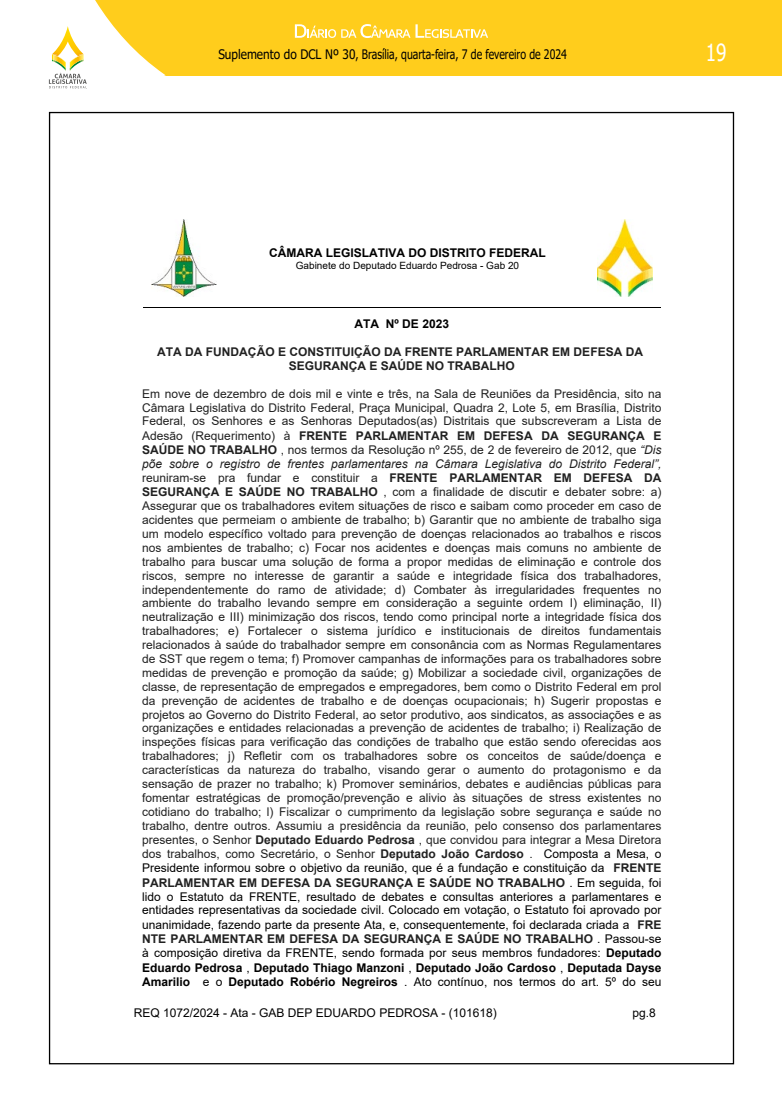
<style>
.page{position:relative;width:782px;height:1105px;background:#fff}
.page>*{position:absolute;margin:0;border:0;box-sizing:border-box;transform-origin:0 0}
.t1{font:23.6px "Tahoma";color:#fff;scale:.8 1}
.t2{font:13.1px "Tahoma";color:#000;scale:.9 1}
.t3{font:12px/14px "Arial";color:#212121;text-align:justify}
.t4{font:700 12px/14.3px "Arial";color:#212121;text-align:center}
.t5{font:12px "Arial";color:#000}
.t6{font:700 12px "Arial";color:#000}
.t7{font:10px "Arial";color:#000}
.s1{font-weight:700}
.s2{font-style:italic}
.s3{color:#000}
.s4{font-weight:700;color:#000}
</style>
<div class="page">
<div style="left:0;top:0;width:781px;height:75px;background:#ffcd1c"></div>
<svg style="left:0;top:0;width:165px;height:89px"></svg>
<svg style="left:295px;top:24px;width:193px;height:14px"></svg>
<hr style="left:143px;top:307px;width:517px;height:1px;background:#000">
<img style="left:152px;top:219px;width:64px;height:78px">
<img style="left:597px;top:219px;width:55px;height:78px">
<p class="t2" style="left:218px;top:46px;width:388px">Suplemento do DCL Nº 30, Brasília, quarta-feira, 7 de fevereiro de 2024</p>
<h1 class="t1" style="left:705px;top:36px;width:27px">19</h1>
<p class="t6" style="left:269px;top:244px;width:278px">CÂMARA LEGISLATIVA DO DISTRITO FEDERAL</p>
<p class="t7" style="left:296px;top:258px;width:225px">Gabinete do Deputado Eduardo Pedrosa - Gab 20</p>
<p class="t6" style="left:354px;top:316px;width:96px">ATA Nº DE 2023</p>
<p class="t4" style="left:157px;top:345px;width:487px">ATA DA FUNDAÇÃO E CONSTITUIÇÃO DA FRENTE PARLAMENTAR EM DEFESA DA<br>SEGURANÇA E SAÚDE NO TRABALHO</p>
<p class="t3" style="left:142px;top:386px;width:520px">Em nove de dezembro de dois mil e vinte e três, na Sala de Reuniões da Presidência, sito na Câmara Legislativa do Distrito Federal, Praça Municipal, Quadra 2, Lote 5, em Brasília, Distrito Federal, os Senhores e as Senhoras Deputados(as) Distritais que subscreveram a Lista de Adesão (Requerimento) à <span class="s1">FRENTE PARLAMENTAR EM DEFESA DA SEGURANÇA E SAÚDE NO TRABALHO</span> , nos termos da Resolução nº 255, de 2 de fevereiro de 2012, que <span class="s2">“Dis põe sobre o registro de frentes parlamentares na Câmara Legislativa do Distrito Federal”, </span>reuniram-se pra fundar e constituir a <span class="s1">FRENTE PARLAMENTAR EM DEFESA DA SEGURANÇA E SAÚDE NO TRABALHO</span> , com a finalidade de discutir e debater sobre: a)<br>Assegurar que os trabalhadores evitem situações de risco e saibam como proceder em caso de acidentes que permeiam o ambiente de trabalho; b) Garantir que no ambiente de trabalho siga um modelo específico voltado para prevenção de doenças relacionados ao trabalhos e riscos nos ambientes de trabalho; c) Focar nos acidentes e doenças mais comuns no ambiente de trabalho para buscar uma solução de forma a propor medidas de eliminação e controle dos riscos, sempre no interesse de garantir a saúde e integridade física dos trabalhadores, independentemente do ramo de atividade; d) Combater às irregularidades frequentes no ambiente do trabalho levando sempre em consideração a seguinte ordem I) eliminação, II) neutralização e III) minimização dos riscos, tendo como principal norte a integridade física dos trabalhadores; e) Fortalecer o sistema jurídico e institucionais de direitos fundamentais relacionados à saúde do trabalhador sempre em consonância com as Normas Regulamentares de SST que regem o tema; f) Promover campanhas de informações para os trabalhadores sobre medidas de prevenção e promoção da saúde; g) Mobilizar a sociedade civil, organizações de classe, de representação de empregados e empregadores, bem como o Distrito Federal em prol da prevenção de acidentes de trabalho e de doenças ocupacionais; h) Sugerir propostas e projetos ao Governo do Distrito Federal, ao setor produtivo, aos sindicatos, as associações e as organizações e entidades relacionadas a prevenção de acidentes de trabalho; i) Realização de inspeções físicas para verificação das condições de trabalho que estão sendo oferecidas aos trabalhadores; j) Refletir com os trabalhadores sobre os conceitos de saúde/doença e características da natureza do trabalho, visando gerar o aumento do protagonismo e da sensação de prazer no trabalho; k) Promover seminários, debates e audiências públicas para fomentar estratégicas de promoção/prevenção e alivio às situações de stress existentes no cotidiano do trabalho; l) Fiscalizar o cumprimento da legislação sobre segurança e saúde no trabalho, dentre outros. Assumiu a presidência da reunião, pelo consenso dos parlamentares presentes, o Senhor <span class="s1">Deputado Eduardo Pedrosa</span> , que convidou para integrar a Mesa Diretora dos trabalhos, como Secretário, o Senhor <span class="s1">Deputado João Cardoso</span> . <span class="s3">Composta a Mesa, o Presidente informou sobre o objetivo da reunião, que é a fundação e constituição da</span> <span class="s1">FRENTE PARLAMENTAR EM DEFESA DA SEGURANÇA E SAÚDE NO TRABALHO</span> <span class="s3">. Em seguida, foi lido o Estatuto da FRENTE, resultado de debates e consultas anteriores a parlamentares e entidades representativas da sociedade civil. Colocado em votação, o Estatuto foi aprovado por unanimidade, fazendo parte da presente Ata, e, consequentemente, foi declarada criada a</span> <span class="s1">FRE NTE PARLAMENTAR EM DEFESA DA SEGURANÇA E SAÚDE NO TRABALHO</span> <span class="s3">. Passou-se à composição diretiva da FRENTE, sendo formada por seus membros fundadores:</span> <span class="s4">Deputado Eduardo Pedrosa</span> <span class="s3">,</span> <span class="s4">Deputado Thiago Manzoni</span> <span class="s3">,</span> <span class="s4">Deputado João Cardoso</span> <span class="s3">,</span> <span class="s4">Deputada Dayse Amarilio</span> <span class="s3">e o</span> <span class="s4">Deputado Robério Negreiros</span> <span class="s3">. Ato contínuo, nos termos do art. 5º do seu</span></p>
<p class="t5" style="left:134px;top:1004px;width:364px">REQ 1072/2024 - Ata - GAB DEP EDUARDO PEDROSA - (101618)</p>
<p class="t5" style="left:632px;top:1004px;width:25px">pg.8</p>
</div>
